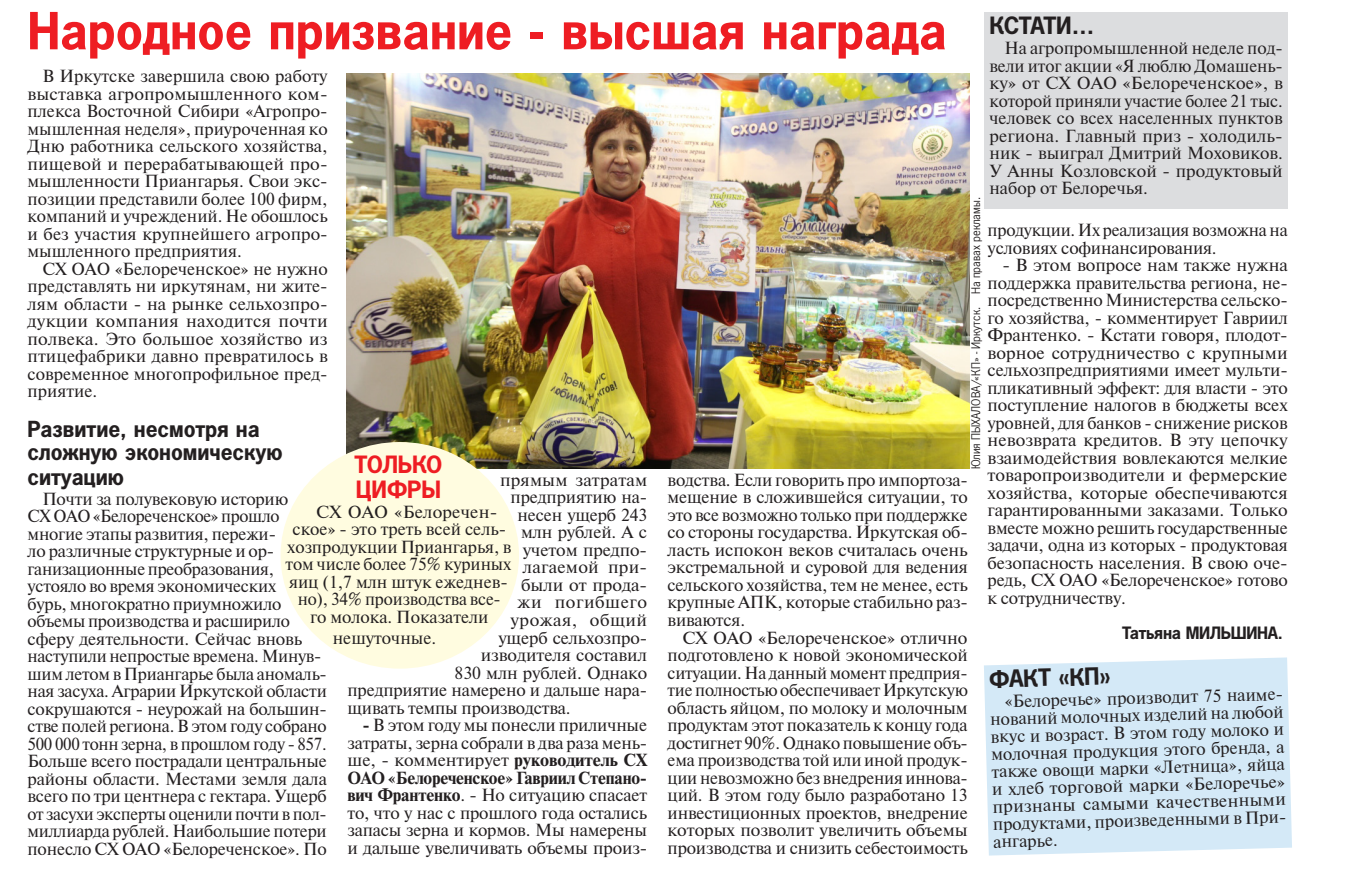
<style>
.page{position:relative;width:1353px;height:884px;background:#fff}
.page>*{position:absolute;margin:0;border:0;box-sizing:border-box;transform-origin:0 0}
.Заг_1{font:700 52.5px "Paper Gothic";color:#ee1d23}
.Подзаг_2{font:700 24.5px "Paper Gothic";letter-spacing:-.02em;color:#231f20}
.Подзаг_2-2{font:700 24.5px/24.5px "Paper Gothic";color:#ee1d23}
.Подзаг_2-3{font:700 22.75px/23.6px "Paper Gothic";color:#231f20}
.text-osn{font:17.5px/17.5px "Newton";letter-spacing:-.01em;color:#231f20;text-align:justify}
.text-osn-2{font:17.5px "Newton";letter-spacing:.01em;color:#231f20}
.Avtor-niz-mnogo{font:700 17.5px "Paper Gothic";letter-spacing:-.01em;color:#231f20}
.text-osn-3{font:17.5px "Newton";letter-spacing:.015em;color:#231f20}
.text-osn-4{font:17.5px "Newton";letter-spacing:.025em;color:#231f20}
.text-osn-5{font:17.5px "Newton";letter-spacing:.03em;color:#231f20}
.Fotokor{font:12.25px "Paper Gothic";color:#231f20}
.s1{font-weight:700}
</style>
<div class="page">
<div style="left:984px;top:12px;width:304px;height:197px;background:#dcdddf"></div>
<img style="left:346px;top:73px;width:623px;height:395px">
<div style="left:280px;top:442px;width:239px;height:226px;background:#fffce0;border-radius:50%"></div>
<div style="left:984px;top:657px;width:308px;height:198px;background:#d4e9f7"></div>
<p class="Заг_1" style="left:28px;top:1px;width:920px">Народное призвание - высшая награда</p>
<p class="Подзаг_2" style="left:989px;top:12px;width:106px">КСТАТИ…</p>
<p class="text-osn" style="left:989px;top:39px;width:295px;text-indent:15px">На агропромышленной неделе под&shy;вели итог акции «Я люблю Домашень&shy;ку» от СХ ОАО «Белореченское», в которой приняли участие более 21 тыс. человек со всех населенных пунктов региона. Главный приз - холодиль&shy;ник - выиграл Дмитрий Моховиков.<br>У Анны Козловской - продуктовый набор от Белоречья.</p>
<p class="text-osn" style="left:28px;top:67px;width:302px;text-indent:15px">В Иркутске завершила свою работу выставка агропромышленного ком&shy;плекса Восточной Сибири «Агропро&shy;мышленная неделя», приуроченная ко Дню работника сельского хозяйства, пищевой и перерабатывающей про&shy;мышленности Приангарья. Свои экс&shy;позиции представили более 100 фирм, компаний и учреждений. Не обошлось и без участия крупнейшего агропро&shy;мышленного предприятия.</p>
<p class="text-osn" style="left:28px;top:259px;width:302px;text-indent:15px">СХ ОАО «Белореченское» не нужно представлять ни иркутянам, ни жите&shy;лям области - на рынке сельхозпро&shy;дукции компания находится почти полвека. Это большое хозяйство из птицефабрики давно превратилось в современное многопрофильное пред&shy;приятие.</p>
<p class="Подзаг_2-3" style="left:28px;top:418px;width:257px">Развитие, несмотря на сложную экономическую ситуацию</p>
<p class="text-osn" style="left:28px;top:489px;width:301px;text-align:left;text-indent:15px">Почти за полувековую историю<br>СХ ОАО «Белореченское» прошло многие этапы развития, пережи-<br>ло различные структурные и ор&shy;ганизационные преобразования, устояло во время экономических<br>бурь, многократно приумножило объемы производства и расширило сферу деятельности. Сейчас вновь наступили непростые времена. Минув&shy;шим летом в Приангарье была аномаль&shy;ная засуха. Аграрии Иркутской области сокрушаются - неурожай на большин&shy;стве полей региона. В этом году собрано 500 000 тонн зерна, в прошлом году - 857.<br>Больше всего пострадали центральные районы области. Местами земля дала всего по три центнера с гектара. Ущерб от засухи эксперты оценили почти в пол&shy;миллиарда рублей. Наибольшие потери понесло СХ ОАО «Белореченское». По</p>
<p class="Fotokor" style="left:969px;top:469px;width:274px;rotate:-90deg">Юлия ПЫХАЛОВА/«КП» - Иркутск. На правах рекламы.</p>
<p class="text-osn" style="left:987px;top:221px;width:302px">продукции. Их реализация возможна на условиях софинансирования.</p>
<p class="text-osn" style="left:987px;top:256px;width:302px;text-indent:15px">- В этом вопросе нам также нужна поддержка правительства региона, не&shy;посредственно Министерства сельско&shy;го хозяйства, - комментирует Гавриил Франтенко. - Кстати говоря, плодот&shy;ворное сотрудничество с крупными сельхозпредприятиями имеет мульти&shy;пликативный эффект: для власти - это поступление налогов в бюджеты всех уровней, для банков - снижение рисков невозврата кредитов. В эту цепочку взаимодействия вовлекаются мелкие товаропроизводители и фермерские хозяйства, которые обеспечиваются гарантированными заказами. Только вместе можно решить государственные задачи, одна из которых - продуктовая безопасность населения. В свою оче&shy;редь, СХ ОАО «Белореченское» готово к сотрудничеству.</p>
<p class="Avtor-niz-mnogo" style="left:1122px;top:623px;width:162px">Татьяна МИЛЬШИНА.</p>
<p class="Подзаг_2-2" style="left:354px;top:452px;width:90px">ТОЛЬКО<br>ЦИФРЫ</p>
<p class="text-osn-2" style="left:316px;top:499px;width:183px">СХ ОАО «Белоречен-</p>
<p class="text-osn" style="left:292px;top:520px;width:215px">ское» - это треть всей сель-</p>
<p class="text-osn" style="left:287px;top:537px;width:225px">хозпродукции Приангарья, в</p>
<p class="text-osn" style="left:285px;top:555px;width:227px">том числе более 75% куриных</p>
<p class="text-osn" style="left:289px;top:572px;width:220px">яиц (1,7 млн штук ежеднев-</p>
<p class="text-osn" style="left:298px;top:590px;width:204px">но), 34% производства все-</p>
<p class="text-osn" style="left:310px;top:607px;width:180px">го молока. Показатели</p>
<p class="text-osn" style="left:333px;top:628px;width:105px">нешуточные.</p>
<p class="text-osn" style="left:667px;top:470px;width:302px">водства. Если говорить про импортоза&shy;мещение в сложившейся ситуации, то это все возможно только при поддержке со стороны государства. Иркутская об&shy;ласть испокон веков считалась очень экстремальной и суровой для ведения сельского хозяйства, тем не менее, есть крупные АПК, которые стабильно раз&shy;виваются.</p>
<p class="text-osn" style="left:667px;top:628px;width:302px;text-indent:15px">СХ ОАО «Белореченское» отлично подготовлено к новой экономической ситуации. На данный момент предприя&shy;тие полностью обеспечивает Иркутскую область яйцом, по молоку и молочным продуктам этот показатель к концу года достигнет 90%. Однако повышение объ&shy;ема производства той или иной продук&shy;ции невозможно без внедрения иннова&shy;ций. В этом году было разработано 13 инвестиционных проектов, внедрение которых позволит увеличить объемы производства и снизить себестоимость</p>
<p class="text-osn-2" style="left:500px;top:467px;width:149px">прямым затратам</p>
<p class="text-osn" style="left:511px;top:488px;width:138px">предприятию на-</p>
<p class="text-osn" style="left:518px;top:505px;width:131px">несен ущерб 243</p>
<p class="text-osn" style="left:521px;top:523px;width:127px">млн рублей. А с</p>
<p class="text-osn" style="left:523px;top:540px;width:126px">учетом предпо-</p>
<p class="text-osn-3" style="left:523px;top:554px;width:126px">лагаемой при-</p>
<p class="text-osn" style="left:521px;top:575px;width:127px">были от прода-</p>
<p class="text-osn-5" style="left:518px;top:589px;width:131px">жи погибшего</p>
<p class="text-osn-4" style="left:511px;top:607px;width:138px">урожая, общий</p>
<p class="text-osn" style="left:498px;top:628px;width:150px">ущерб сельхозпро-</p>
<p class="text-osn" style="left:481px;top:645px;width:168px">изводителя составил</p>
<p class="text-osn" style="left:455px;top:663px;width:194px">830 млн рублей. Однако</p>
<p class="text-osn" style="left:347px;top:680px;width:301px">предприятие намерено и дальше нара-</p>
<p class="text-osn" style="left:347px;top:698px;width:225px">щивать темпы производства.</p>
<p class="text-osn" style="left:347px;top:715px;width:301px;text-indent:15px"><span class="s1">-</span> В этом году мы понесли приличные затраты, зерна собрали в два раза мень&shy;ше, - комментирует <span class="s1">руководитель СХ ОАО «Белореченское» Гавриил Степано&shy;вич Франтенко</span>. - Но ситуацию спасает то, что у нас с прошлого года остались запасы зерна и кормов. Мы намерены и дальше увеличивать объемы произ-</p>
<p class="Подзаг_2" style="left:988px;top:666px;width:123px;rotate:-2deg">ФАКТ «КП»</p>
<p class="text-osn" style="left:1004px;top:693px;width:280px;rotate:-2deg">«Белоречье» производит 75 наиме-</p>
<p class="text-osn" style="left:990px;top:708px;width:295px;rotate:-1deg">нований молочных изделий на любой</p>
<p class="text-osn" style="left:990px;top:728px;width:295px;rotate:-2deg">вкус и возраст. В этом году молоко и</p>
<p class="text-osn" style="left:991px;top:743px;width:295px;rotate:-1deg">молочная продукция этого бренда, а</p>
<p class="text-osn" style="left:991px;top:763px;width:295px;rotate:-2deg">также овощи марки «Летница», яйца</p>
<p class="text-osn" style="left:992px;top:778px;width:295px;rotate:-1deg">и хлеб торговой марки «Белоречье» признаны самыми качественными</p>
<p class="text-osn" style="left:992px;top:816px;width:295px;line-height:16.6px;rotate:-2deg">продуктами, произведенными в При&shy;ангарье.</p>
</div>
